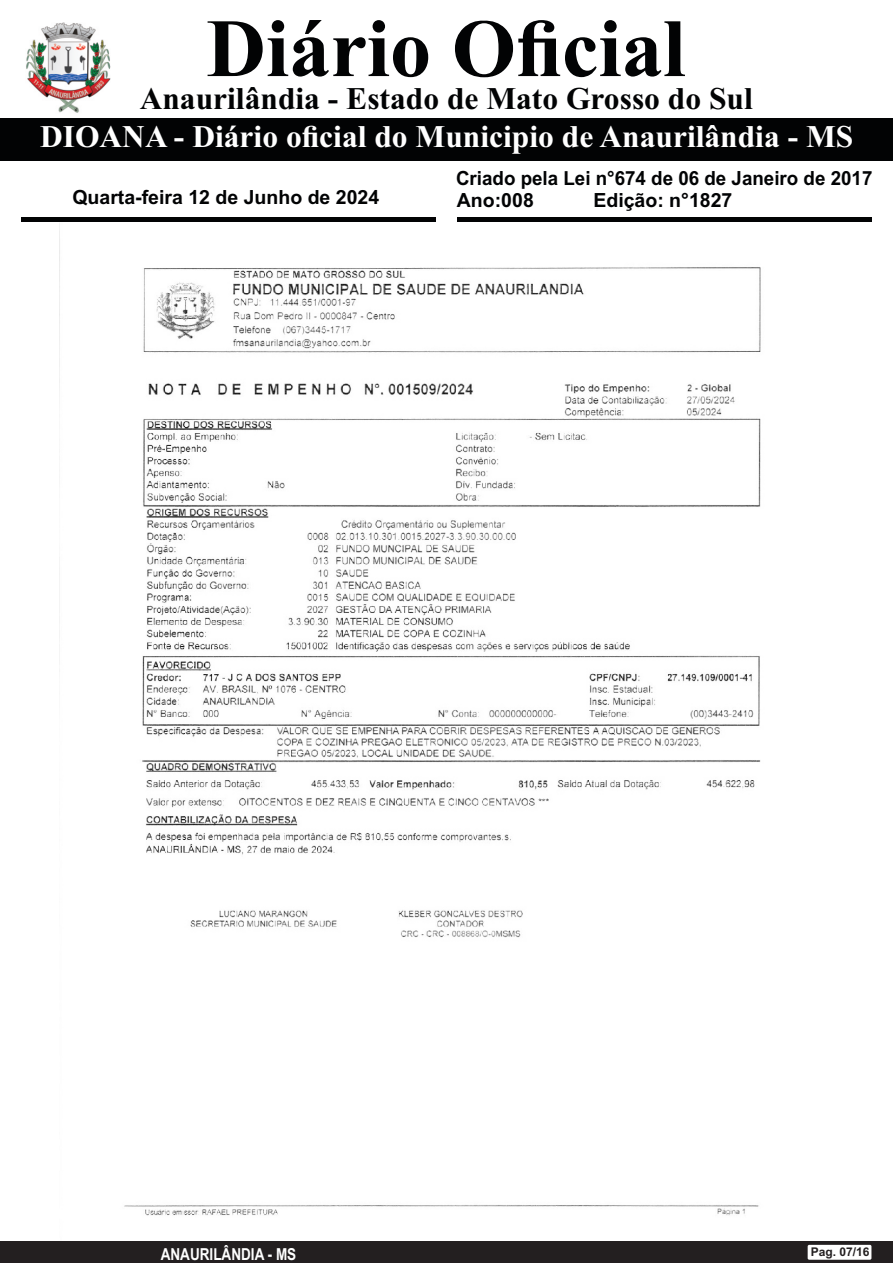
<style>
.page{position:relative;width:893px;height:1263px;background:#fff}
.page>*{position:absolute;margin:0;border:0;box-sizing:border-box;transform-origin:0 0}
.t1{font:700 82.5px "Times New Roman";color:#020304}
.t2{font:700 31.5px "Times New Roman";color:#fff}
.t3{font:700 31.5px "Times New Roman";color:#020304}
.t4{font:700 19.5px "Arial";color:#020304}
.t5{font:700 19.5px "Arial";color:#020304;scale:.96 1}
.t6{font:700 16.5px "Arial Narrow";color:#fff}
.t7{font:700 12px "Arial";color:#231f20}
</style>
<div class="page">
<img style="left:59px;top:223px;width:702px;height:993px">
<div style="left:0;top:1241px;width:893px;height:22px;background:#231f20"></div>
<div style="left:808px;top:1245px;width:63px;height:15px;background:#fff;border-radius:2px"></div>
<div style="left:0;top:118px;width:893px;height:43px;background:#020304"></div>
<hr style="left:21px;top:218px;width:415px;height:4px;background:#020304">
<hr style="left:457px;top:218px;width:415px;height:4px;background:#020304">
<img style="left:26px;top:23px;width:85px;height:90px">
<h1 class="t1" style="left:206px;top:20px;width:481px">Diário Oficial</h1>
<p class="t3" style="left:140px;top:87px;width:615px">Anaurilândia - Estado de Mato Grosso do Sul</p>
<p class="t2" style="left:40px;top:126px;width:815px">DIOANA - Diário oficial do Municipio de Anaurilândia - MS</p>
<p class="t5" style="left:456px;top:171px;width:435px">Criado pela Lei n°674 de 06 de Janeiro de 2017</p>
<p class="t4" style="left:72px;top:189px;width:308px">Quarta-feira 12 de Junho de 2024</p>
<p class="t4" style="left:457px;top:193px;width:78px">Ano:008</p>
<p class="t4" style="left:593px;top:193px;width:140px">Edição: n°1827</p>
<p class="t6" style="left:161px;top:1241px;width:137px">ANAURILÂNDIA - MS</p>
<p class="t7" style="left:811px;top:1248px;width:60px">Pag. 07/16</p>
</div>
